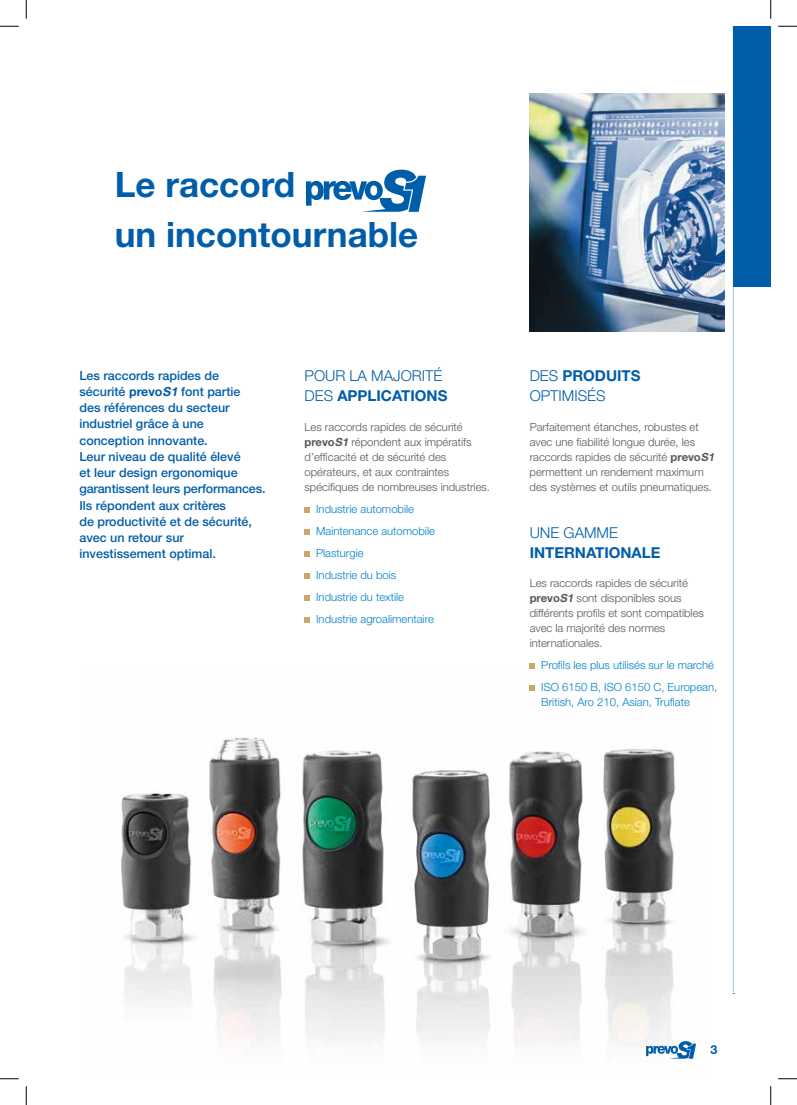
<style>
.page{position:relative;width:797px;height:1105px;background:#fff}
.page>*{position:absolute;margin:0;border:0;box-sizing:border-box;transform-origin:0 0}
.t1{font:700 35px/50px "Helvetica Neue LT Std";color:#005da9}
.t2{font:700 15px "Helvetica Neue LT Std";color:#005da9}
.t3{font:300 15px "Helvetica Neue LT Pro";color:#005da9}
.t4{font:500 12.5px/16.2px "Helvetica Neue LT Std";color:#005da9}
.t5{font:700 12.5px "Helvetica Neue LT Std";color:#005da9}
.t6{font:300 11.25px/15px "Helvetica Neue LT Pro";color:#575756}
.t7{font:300 11.25px/22.1px "Helvetica Neue LT Pro";color:#0081c9}
.s1{font-family:"Helvetica Neue LT Pro";font-weight:300}
.s2{font-family:"Helvetica Neue LT Std";font-weight:700}
.s3{font-family:"Helvetica Neue LT Std";font-weight:700;font-style:italic}
.s4{font-weight:700}
.s5{font-weight:700;font-style:italic}
</style>
<div class="page">
<img style="left:121px;top:737px;width:554px;height:305px">
<div style="left:733px;top:26px;width:37px;height:261px;background:#005da9"></div>
<svg style="left:733px;top:287px;width:1px;height:707px"></svg>
<svg style="left:306px;top:170px;width:120px;height:42px"></svg>
<img style="left:529px;top:94px;width:195px;height:237px">
<svg style="left:304px;top:507px;width:6px;height:6px"></svg>
<svg style="left:304px;top:529px;width:6px;height:6px"></svg>
<svg style="left:304px;top:551px;width:6px;height:6px"></svg>
<svg style="left:304px;top:574px;width:6px;height:5px"></svg>
<svg style="left:304px;top:596px;width:6px;height:5px"></svg>
<svg style="left:304px;top:618px;width:6px;height:5px"></svg>
<svg style="left:529px;top:663px;width:6px;height:6px"></svg>
<svg style="left:529px;top:685px;width:6px;height:6px"></svg>
<svg style="left:646px;top:1041px;width:50px;height:18px"></svg>
<svg style="left:0;top:25px;width:19px;height:2px"></svg>
<svg style="left:778px;top:25px;width:19px;height:2px"></svg>
<svg style="left:0;top:1078px;width:19px;height:1px"></svg>
<svg style="left:778px;top:1078px;width:19px;height:1px"></svg>
<svg style="left:25px;top:0;width:2px;height:19px"></svg>
<svg style="left:25px;top:1086px;width:2px;height:19px"></svg>
<svg style="left:770px;top:0;width:1px;height:19px"></svg>
<svg style="left:770px;top:1086px;width:1px;height:19px"></svg>
<h1 class="t1" style="left:115px;top:159px;width:305px">Le raccord<br>un incontournable</h1>
<h2 class="t3" style="left:304px;top:367px;width:139px">POUR LA MAJORITÉ</h2>
<h2 class="t2" style="left:304px;top:387px;width:144px"><span class="s1">DES</span> APPLICATIONS</h2>
<p class="t6" style="left:304px;top:419px;width:187px">Les raccords rapides de sécurité <span class="s2">prevo</span><span class="s3">S1</span> répondent aux impératifs d’efficacité et de sécurité des opérateurs, et aux contraintes spécifiques de nombreuses industries.</p>
<p class="t7" style="left:316px;top:497px;width:120px">Industrie automobile<br>Maintenance automobile<br>Plasturgie<br>Industrie du bois<br>Industrie du textile<br>Industrie agroalimentaire</p>
<p class="t4" style="left:79px;top:367px;width:188px">Les raccords rapides de sécurité <span class="s4">prevo</span><span class="s5">S1</span> font partie<br>des références du secteur industriel grâce à une conception innovante.<br>Leur niveau de qualité élevé<br>et leur design ergonomique garantissent leurs performances.<br>Ils répondent aux critères<br>de productivité et de sécurité, avec un retour sur investissement optimal.</p>
<h2 class="t2" style="left:529px;top:367px;width:112px"><span class="s1">DES</span> PRODUITS</h2>
<h2 class="t3" style="left:529px;top:387px;width:77px">OPTIMISÉS</h2>
<p class="t6" style="left:529px;top:419px;width:189px">Parfaitement étanches, robustes et avec une fiabilité longue durée, les raccords rapides de sécurité <span class="s2">prevo</span><span class="s3">S1 </span>permettent un rendement maximum des systèmes et outils pneumatiques.</p>
<h2 class="t3" style="left:529px;top:523px;width:90px">UNE GAMME</h2>
<h2 class="t2" style="left:529px;top:543px;width:132px">INTERNATIONALE</h2>
<p class="t6" style="left:529px;top:575px;width:176px">Les raccords rapides de sécurité <span class="s2">prevo</span><span class="s3">S1</span> sont disponibles sous différents profils et sont compatibles avec la majorité des normes internationales.</p>
<p class="t7" style="left:541px;top:653px;width:177px">Profils les plus utilisés sur le marché<br>ISO 6150 B, ISO 6150 C, European,</p>
<p class="t7" style="left:541px;top:690px;width:150px">British, Aro 210, Asian, Truflate</p>
<p class="t5" style="left:710px;top:1041px;width:8px">3</p>
</div>
